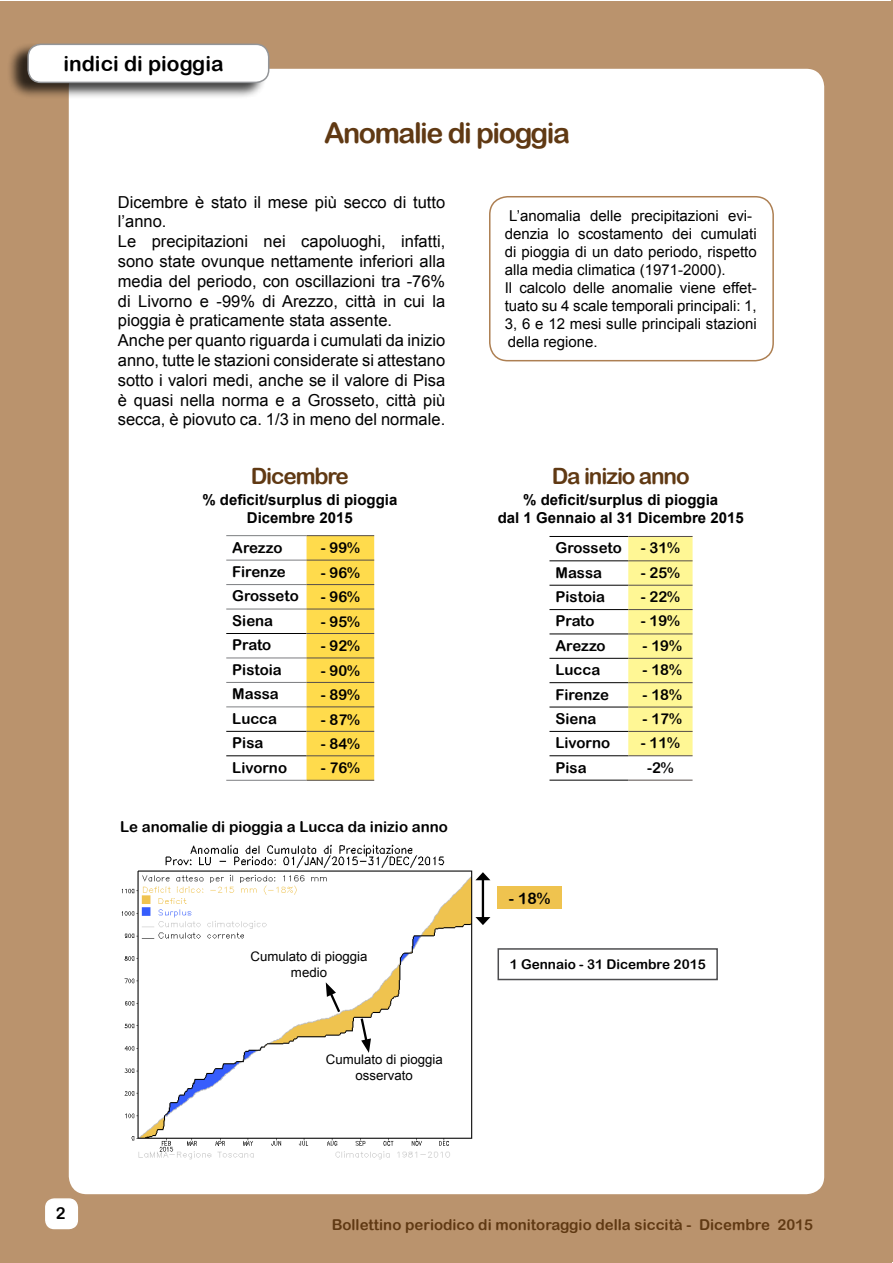
<style>
.page{position:relative;width:893px;height:1263px;background:#fff}
.page>*{position:absolute;margin:0;border:0;box-sizing:border-box;transform-origin:0 0}
.t1{font:28.5px "Arial Rounded MT Bold";letter-spacing:-.05em;color:#603913}
.t2{font:22.5px "Arial Rounded MT Bold";letter-spacing:-.05em;color:#603913}
.t3{font:21px "Arial Rounded MT Bold";color:#000}
.t4{font:16.5px/19.8px "Arial";color:#000}
.t5{font:16.5px "Arial Rounded MT Bold";color:#000}
.t6{font:15.9px "Arial Rounded MT Bold";color:#000}
.t7{font:15px/18px "Arial";color:#000}
.t8{font:15px "Arial Rounded MT Bold";color:#000}
.t9{font:700 15px/18px "Arial";color:#000;text-align:center}
.t10{font:15px "Arial Rounded MT Bold";color:#603913}
.t11{font:13.5px "Arial Rounded MT Bold";color:#000}
.t12{font:13.2px/15.8px "Arial";color:#000;text-align:center}
</style>
<div class="page">
<div style="left:0;top:1px;width:892px;height:1261px;background:#ba936d"></div>
<hr style="left:891px;top:1px;width:2px;height:1261px;background:#ba936d">
<div style="left:69px;top:69px;width:755px;height:1125px;background:#fff;border-radius:18px"></div>
<div style="left:46px;top:1199px;width:31px;height:29px;background:#fff;border-radius:9px"></div>
<div style="left:45px;top:1198px;width:33px;height:31px;border:2px solid #fff;border-radius:9px"></div>
<div style="left:7px;top:42px;width:260px;height:57px;background:#000;opacity:.75"></div>
<div style="left:28px;top:44px;width:241px;height:38px;background:#fff;border-radius:13px"></div>
<div style="left:27px;top:44px;width:242px;height:39px;border:2px solid #939598;border-radius:13px"></div>
<img style="left:121px;top:844px;width:352px;height:316px">
<div style="left:489px;top:196px;width:285px;height:165px;border:2px solid #ad7f52;border-radius:18px"></div>
<svg style="left:326px;top:982px;width:16px;height:33px"></svg>
<svg style="left:359px;top:1016px;width:12px;height:37px"></svg>
<hr style="left:482px;top:878px;width:2px;height:41px;background:#000">
<svg style="left:475px;top:872px;width:15px;height:8px"></svg>
<svg style="left:475px;top:917px;width:15px;height:8px"></svg>
<div style="left:497px;top:887px;width:65px;height:22px;background:#efc34f"></div>
<div style="left:497px;top:948px;width:221px;height:32px;border:2px solid #4d4d4f"></div>
<div style="left:307px;top:536px;width:67px;height:244px;background:#ffdb4c"></div>
<hr style="left:226px;top:633px;width:81px;height:1px;background:#000">
<hr style="left:226px;top:731px;width:81px;height:1px;background:#000">
<hr style="left:226px;top:755px;width:81px;height:1px;background:#000">
<hr style="left:226px;top:535px;width:81px;height:1px;background:#7c7e81">
<hr style="left:226px;top:780px;width:81px;height:1px;background:#7c7e81">
<hr style="left:226px;top:706px;width:81px;height:1px;background:#7e8083">
<hr style="left:226px;top:609px;width:81px;height:1px;background:#797a7d">
<hr style="left:226px;top:560px;width:81px;height:1px;background:#7c7e81">
<hr style="left:226px;top:584px;width:81px;height:1px;background:#7c7e81">
<hr style="left:226px;top:658px;width:81px;height:1px;background:#7b7c7f">
<hr style="left:226px;top:682px;width:81px;height:1px;background:#7b7c7f">
<hr style="left:307px;top:535px;width:67px;height:1px;background:#554d4a">
<hr style="left:307px;top:560px;width:67px;height:1px;background:#554d4a">
<hr style="left:307px;top:584px;width:67px;height:1px;background:#554d4a">
<hr style="left:307px;top:609px;width:67px;height:1px;background:#554d4a">
<hr style="left:307px;top:633px;width:67px;height:1px;background:#554d4a">
<hr style="left:307px;top:658px;width:67px;height:1px;background:#554d4a">
<hr style="left:307px;top:682px;width:67px;height:1px;background:#554d4a">
<hr style="left:307px;top:706px;width:67px;height:1px;background:#554d4a">
<hr style="left:307px;top:731px;width:67px;height:1px;background:#554d4a">
<hr style="left:307px;top:755px;width:67px;height:1px;background:#554d4a">
<hr style="left:307px;top:780px;width:67px;height:1px;background:#554d4a">
<div style="left:628px;top:537px;width:65px;height:218px;background:#fff795"></div>
<hr style="left:549px;top:536px;width:79px;height:1px;background:#000">
<hr style="left:549px;top:560px;width:79px;height:1px;background:#000">
<hr style="left:549px;top:585px;width:79px;height:1px;background:#000">
<hr style="left:549px;top:609px;width:79px;height:1px;background:#000">
<hr style="left:549px;top:633px;width:79px;height:1px;background:#000">
<hr style="left:549px;top:658px;width:79px;height:1px;background:#000">
<hr style="left:549px;top:682px;width:79px;height:1px;background:#000">
<hr style="left:549px;top:707px;width:79px;height:1px;background:#000">
<hr style="left:549px;top:731px;width:79px;height:1px;background:#000">
<hr style="left:549px;top:755px;width:79px;height:1px;background:#000">
<hr style="left:549px;top:780px;width:79px;height:1px;background:#000">
<hr style="left:628px;top:536px;width:65px;height:1px;background:#554d4a">
<hr style="left:628px;top:560px;width:65px;height:1px;background:#554d4a">
<hr style="left:628px;top:585px;width:65px;height:1px;background:#554d4a">
<hr style="left:628px;top:609px;width:65px;height:1px;background:#554d4a">
<hr style="left:628px;top:633px;width:65px;height:1px;background:#554d4a">
<hr style="left:628px;top:658px;width:65px;height:1px;background:#554d4a">
<hr style="left:628px;top:682px;width:65px;height:1px;background:#554d4a">
<hr style="left:628px;top:707px;width:65px;height:1px;background:#554d4a">
<hr style="left:628px;top:731px;width:65px;height:1px;background:#554d4a">
<hr style="left:628px;top:755px;width:65px;height:1px;background:#554d4a">
<hr style="left:628px;top:780px;width:65px;height:1px;background:#554d4a">
<p class="t3" style="left:63px;top:51px;width:162px">indici di pioggia</p>
<h1 class="t1" style="left:324px;top:116px;width:247px">Anomalie di pioggia</h1>
<p class="t5" style="left:56px;top:1203px;width:11px">2</p>
<p class="t4" style="left:118px;top:192px;width:329px">Dicembre è stato il mese più secco di tutto l’anno.<br>Le precipitazioni nei capoluoghi, infatti, sono state ovunque nettamente inferiori alla media del periodo, con oscillazioni tra -76% di Livorno e -99% di Arezzo, città in cui la pioggia è praticamente stata assente.<br>Anche per quanto riguarda i cumulati da inizio anno, tutte le stazioni considerate si attestano sotto i valori medi, anche se il valore di Pisa è quasi nella norma e a Grosseto, città più secca, è piovuto ca. 1/3 in meno del normale.</p>
<h2 class="t2" style="left:251px;top:463px;width:100px">Dicembre</h2>
<p class="t9" style="left:202px;top:491px;width:197px">% deficit/surplus di pioggia<br>Dicembre 2015</p>
<p class="t8" style="left:232px;top:538px;width:52px">Arezzo</p>
<p class="t8" style="left:321px;top:539px;width:41px">- 99%</p>
<p class="t8" style="left:232px;top:563px;width:55px">Firenze</p>
<p class="t8" style="left:321px;top:564px;width:41px">- 96%</p>
<p class="t8" style="left:232px;top:587px;width:68px">Grosseto</p>
<p class="t8" style="left:321px;top:588px;width:41px">- 96%</p>
<p class="t8" style="left:232px;top:612px;width:42px">Siena</p>
<p class="t8" style="left:321px;top:612px;width:41px">- 95%</p>
<p class="t8" style="left:232px;top:636px;width:41px">Prato</p>
<p class="t8" style="left:321px;top:637px;width:41px">- 92%</p>
<p class="t8" style="left:232px;top:661px;width:51px">Pistoia</p>
<p class="t8" style="left:321px;top:661px;width:41px">- 90%</p>
<p class="t8" style="left:232px;top:685px;width:48px">Massa</p>
<p class="t8" style="left:321px;top:686px;width:41px">- 89%</p>
<p class="t8" style="left:232px;top:709px;width:46px">Lucca</p>
<p class="t8" style="left:321px;top:710px;width:41px">- 87%</p>
<p class="t8" style="left:232px;top:734px;width:33px">Pisa</p>
<p class="t8" style="left:321px;top:735px;width:41px">- 84%</p>
<p class="t8" style="left:232px;top:758px;width:56px">Livorno</p>
<p class="t8" style="left:321px;top:759px;width:41px">- 76%</p>
<p class="t8" style="left:120px;top:818px;width:329px">Le anomalie di pioggia a Lucca da inizio anno</p>
<p class="t12" style="left:250px;top:949px;width:118px">Cumulato di pioggia medio</p>
<p class="t12" style="left:326px;top:1052px;width:118px">Cumulato di pioggia osservato</p>
<p class="t7" style="left:505px;top:207px;width:254px;text-indent:4px">L’anomalia delle precipitazioni evi&shy;denzia lo scostamento dei cumulati di pioggia di un dato periodo, rispetto alla media climatica (1971-2000).<br>Il calcolo delle anomalie viene effet&shy;tuato su 4 scale temporali principali: 1, 3, 6 e 12 mesi sulle principali stazioni della regione.</p>
<h2 class="t2" style="left:552px;top:463px;width:139px">Da inizio anno</h2>
<p class="t9" style="left:498px;top:491px;width:247px">% deficit/surplus di pioggia<br>dal 1 Gennaio al 31 Dicembre 2015</p>
<p class="t8" style="left:555px;top:539px;width:68px">Grosseto</p>
<p class="t8" style="left:641px;top:539px;width:41px">- 31%</p>
<p class="t8" style="left:555px;top:563px;width:48px">Massa</p>
<p class="t8" style="left:641px;top:563px;width:41px">- 25%</p>
<p class="t8" style="left:555px;top:588px;width:51px">Pistoia</p>
<p class="t8" style="left:641px;top:588px;width:41px">- 22%</p>
<p class="t8" style="left:555px;top:612px;width:41px">Prato</p>
<p class="t8" style="left:641px;top:612px;width:41px">- 19%</p>
<p class="t8" style="left:555px;top:637px;width:52px">Arezzo</p>
<p class="t8" style="left:643px;top:637px;width:41px">- 19%</p>
<p class="t8" style="left:555px;top:661px;width:46px">Lucca</p>
<p class="t8" style="left:643px;top:661px;width:41px">- 18%</p>
<p class="t8" style="left:555px;top:685px;width:55px">Firenze</p>
<p class="t8" style="left:643px;top:685px;width:41px">- 18%</p>
<p class="t8" style="left:555px;top:710px;width:42px">Siena</p>
<p class="t8" style="left:643px;top:710px;width:41px">- 17%</p>
<p class="t8" style="left:555px;top:734px;width:56px">Livorno</p>
<p class="t8" style="left:641px;top:734px;width:41px">- 11%</p>
<p class="t8" style="left:555px;top:758px;width:33px">Pisa</p>
<p class="t8" style="left:647px;top:758px;width:28px">-2%</p>
<p class="t6" style="left:509px;top:889px;width:43px">- 18%</p>
<p class="t11" style="left:510px;top:956px;width:198px">1 Gennaio - 31 Dicembre 2015</p>
<p class="t10" style="left:332px;top:1216px;width:483px">Bollettino periodico di monitoraggio della siccità - Dicembre 2015</p>
</div>
